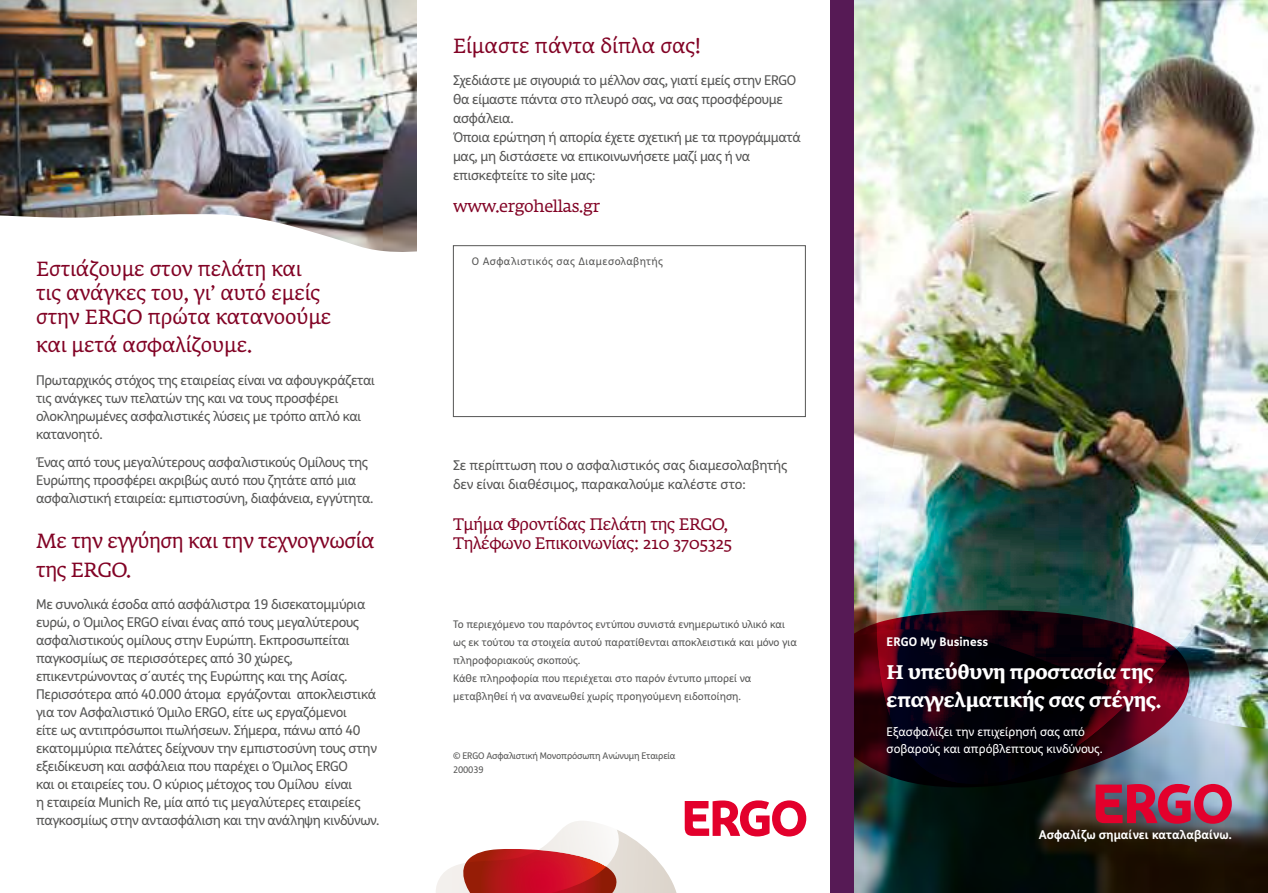
<style>
.page{position:relative;width:1268px;height:893px;background:#fff}
.page>*{position:absolute;margin:0;border:0;box-sizing:border-box;transform-origin:0 0}
.t1{font:20.25px/24px "Fedra Serif A Pro";letter-spacing:-.005em;color:#820325}
.t2{font:700 19.5px/28.7px "Fedra Serif A Pro";letter-spacing:-.005em;color:#fff}
.t3{font:16.5px/19.5px "Fedra Serif A Pro";letter-spacing:-.02em;color:#820325}
.t4{font:13.5px/18px "FS Me Pro";letter-spacing:-.025em;color:#565655}
.t5{font:700 12.15px "FS Me Pro";color:#fff}
.t6{font:12px/16.2px "FS Me Pro";color:#fff}
.t7{font:700 12px "FS Me Pro";color:#fff}
.t8{font:10.5px/18px "FS Me Pro";color:#565655}
.t9{font:10.5px "FS Me Pro";letter-spacing:.04em;color:#565655}
.t10{font:9.15px/13.5px "FS Me Pro";letter-spacing:-.02em;color:#565655}
</style>
<div class="page">
<img style="left:854px;top:0;width:413px;height:610px">
<img style="left:0;top:0;width:417px;height:213px">
<svg style="left:0;top:213px;width:417px;height:39px"></svg>
<svg style="left:436px;top:821px;width:240px;height:72px"></svg>
<img style="left:854px;top:784px;width:413px;height:109px">
<img style="left:862px;top:357px;width:405px;height:427px">
<img style="left:876px;top:357px;width:391px;height:426px">
<svg style="left:854px;top:610px;width:348px;height:177px;background:#311c28"></svg>
<div style="left:830px;top:0;width:24px;height:893px;background:#561a55"></div>
<svg style="left:684px;top:800px;width:122px;height:36px"></svg>
<div style="left:453px;top:245px;width:352px;height:172px;border:1px solid #565655"></div>
<svg style="left:1095px;top:784px;width:136px;height:40px;background:#b23658"></svg>
<h1 class="t1" style="left:36px;top:257px;width:296px">Εστιάζουμε στον πελάτη και τις ανάγκες του, γι’ αυτό εμείς στην ERGO πρώτα κατανοούμε</h1>
<h1 class="t1" style="left:36px;top:333px;width:217px">και μετά ασφαλίζουμε.</h1>
<p class="t4" style="left:36px;top:371px;width:340px">Πρωταρχικός στόχος της εταιρείας είναι να αφουγκράζεται τις ανάγκες των πελατών της και να τους προσφέρει ολοκληρωμένες ασφαλιστικές λύσεις με τρόπο απλό και κατανοητό.</p>
<p class="t4" style="left:36px;top:453px;width:338px">Ένας από τους μεγαλύτερους ασφαλιστικούς Ομίλους της<br>Ευρώπης προσφέρει ακριβώς αυτό που ζητάτε από μια ασφαλιστική εταιρεία: εμπιστοσύνη, διαφάνεια, εγγύτητα.</p>
<h1 class="t1" style="left:36px;top:526px;width:340px;line-height:28.7px">Με την εγγύηση και την τεχνογνωσία της ERGO.</h1>
<p class="t4" style="left:36px;top:595px;width:344px">Με συνολικά έσοδα από ασφάλιστρα 19 δισεκατομμύρια ευρώ, ο Όμιλος ERGO είναι ένας από τους μεγαλύτερους ασφαλιστικούς ομίλους στην Ευρώπη. Εκπροσωπείται παγκοσμίως σε περισσότερες από 30 χώρες, επικεντρώνοντας σ΄αυτές της Ευρώπης και της Ασίας.<br>Περισσότερα από 40.000 άτομα εργάζονται αποκλειστικά για τον Ασφαλιστικό Όμιλο ERGO, είτε ως εργαζόμενοι<br>είτε ως αντιπρόσωποι πωλήσεων. Σήμερα, πάνω από 40 εκατομμύρια πελάτες δείχνουν την εμπιστοσύνη τους στην εξειδίκευση και ασφάλεια που παρέχει ο Όμιλος ERGO<br>και οι εταιρείες του. Ο κύριος μέτοχος του Ομίλου είναι<br>η εταιρεία Munich Re, μία από τις μεγαλύτερες εταιρείες παγκοσμίως στην αντασφάλιση και την ανάληψη κινδύνων.</p>
<h1 class="t1" style="left:453px;top:34px;width:249px">Είμαστε πάντα δίπλα σας!</h1>
<p class="t4" style="left:453px;top:70px;width:349px;line-height:19.2px">Σχεδιάστε με σιγουριά το μέλλον σας, γιατί εμείς στην ERGO θα είμαστε πάντα στο πλευρό σας, να σας προσφέρουμε ασφάλεια.<br>Όποια ερώτηση ή απορία έχετε σχετική με τα προγράμματά μας, μη διστάσετε να επικοινωνήσετε μαζί μας ή να επισκεφτείτε το site μας:</p>
<p class="t3" style="left:453px;top:196px;width:148px">www.ergohellas.gr</p>
<p class="t9" style="left:472px;top:254px;width:193px">Ο Ασφαλιστικός σας Διαμεσολαβητής</p>
<p class="t4" style="left:453px;top:455px;width:336px;line-height:19.2px">Σε περίπτωση που ο ασφαλιστικός σας διαμεσολαβητής δεν είναι διαθέσιμος, παρακαλούμε καλέστε στο:</p>
<p class="t3" style="left:453px;top:514px;width:281px">Τμήμα Φροντίδας Πελάτη της ERGO,<br>Τηλέφωνο Επικοινωνίας: 210 3705325</p>
<p class="t8" style="left:453px;top:615px;width:345px">Το περιεχόμενο του παρόντος εντύπου συνιστά ενημερωτικό υλικό και ως εκ τούτου τα στοιχεία αυτού παρατίθενται αποκλειστικά και μόνο για πληροφοριακούς σκοπούς.<br>Κάθε πληροφορία που περιέχεται στο παρόν έντυπο μπορεί να μεταβληθεί ή να ανανεωθεί χωρίς προηγούμενη ειδοποίηση.</p>
<p class="t10" style="left:453px;top:749px;width:224px">© ERGO Ασφαλιστική Μονοπρόσωπη Ανώνυμη Εταιρεία<br>200039</p>
<p class="t7" style="left:886px;top:632px;width:103px">ERGO My Business</p>
<h2 class="t2" style="left:886px;top:657px;width:276px">Η υπεύθυνη προστασία της επαγγελματικής σας στέγης.</h2>
<p class="t6" style="left:886px;top:724px;width:217px">Εξασφαλίζει την επιχείρησή σας από σοβαρούς και απρόβλεπτους κινδύνους.</p>
<p class="t5" style="left:1038px;top:825px;width:194px">Ασφαλίζω σημαίνει καταλαβαίνω.</p>
</div>
